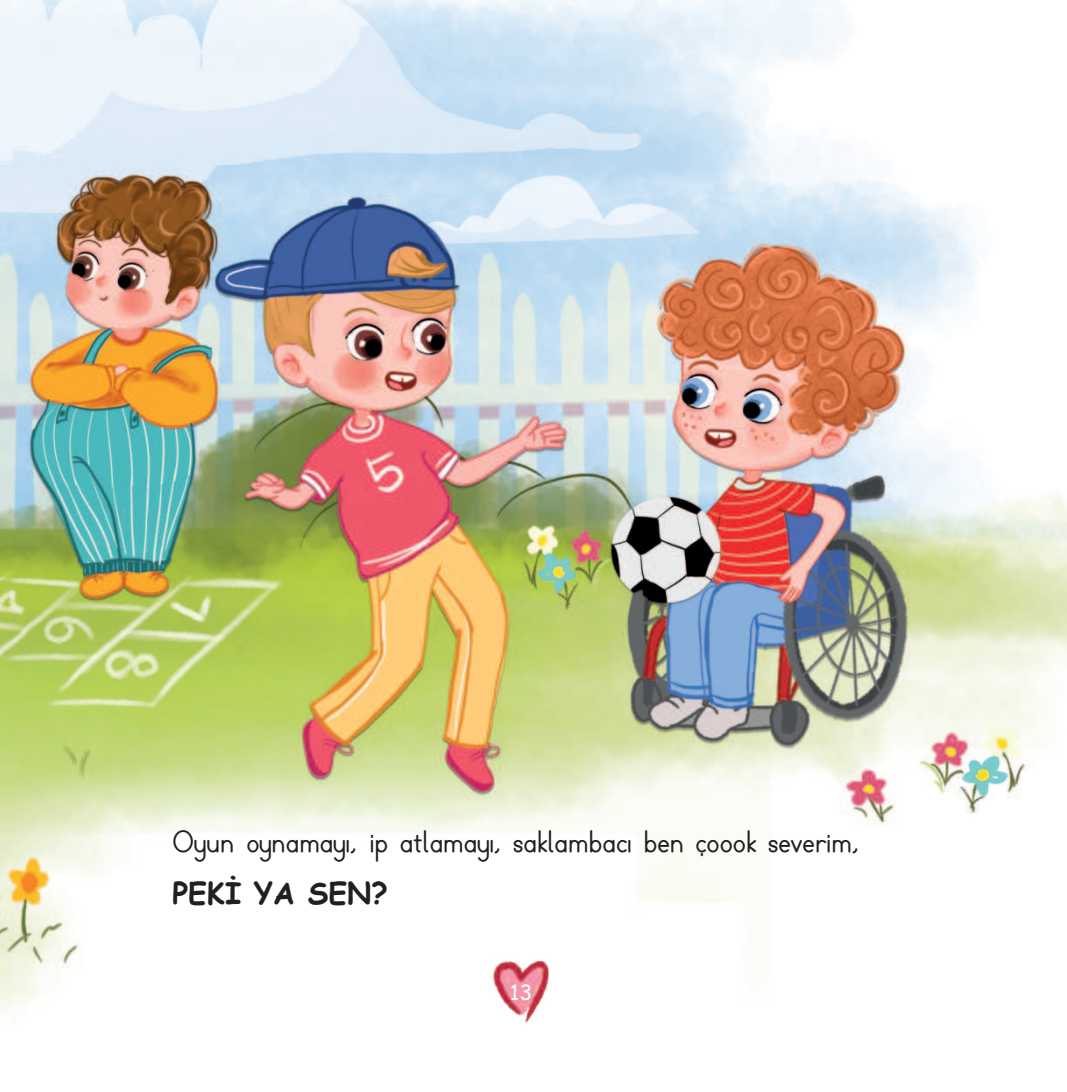
<style>
.page{position:relative;width:1067px;height:1092px;background:#fff}
.page>*{position:absolute;margin:0;border:0;box-sizing:border-box;transform-origin:0 0}
.t1{font:700 29.75px "TTKB Dik Temel Abece";color:#231f20}
.t2{font:700 29.75px "Comic Sans MS";color:#231f20}
.t3{font:21px "Comic Sans MS";color:#fff}
</style>
<div class="page">
<img style="left:0;top:0;width:1067px;height:1012px">
<img style="left:493px;top:945px;width:56px;height:78px">
<p class="t1" style="left:172px;top:823px;width:688px">Oyun oynamayı, ip atlamayı, saklambacı ben çoook severim,</p>
<p class="t2" style="left:172px;top:871px;width:217px">PEKİ YA SEN?</p>
<p class="t3" style="left:510px;top:979px;width:24px">13</p>
</div>
